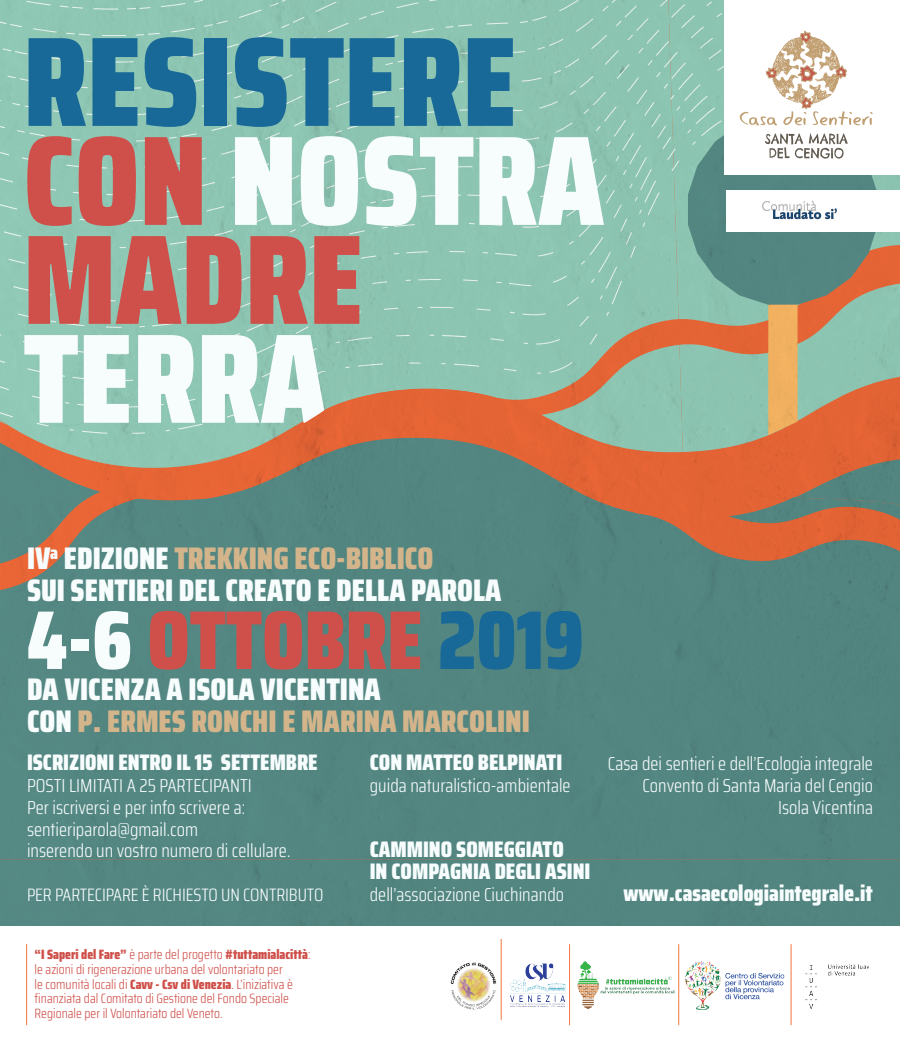
<style>
.page{position:relative;width:900px;height:1050px;background:#fff}
.page>*{position:absolute;margin:0;border:0;box-sizing:border-box;transform-origin:0 0}
.t1{font:900 127.5px/99px "Saira Condensed";color:#196998}
.t2{font:900 127.5px "Saira Condensed";color:#f7fcfd}
.t3{font:900 83.4px "Saira Condensed";color:#cf504a}
.t4{font:900 83.4px "Saira Condensed";color:#196998}
.t5{font:900 31.28px/31.3px "Saira Condensed";color:#f7fcfd}
.t6{font:900 31.28px/31.3px "Saira Condensed";color:#d4b58b;text-align:center}
.t7{font:900 22.5px/21.8px "Saira Condensed";color:#f7fcfd}
.t8{font:300 18.75px/21.8px "Saira Condensed";color:#f7fcfd}
.t9{font:300 18px "Saira Condensed";letter-spacing:-.005em;color:#f7fcfd}
.t10{font:300 13.5px/14.5px "Saira Condensed";color:#cf504a}
.s1{color:#cf504a}
.s2{color:#f7fcfd}
.s3{color:#d4b58b}
.s4{font-weight:900}
</style>
<div class="page">
<img style="left:450px;top:962px;width:47px;height:48px">
<img style="left:805px;top:964px;width:64px;height:45px">
<img style="left:577px;top:961px;width:98px;height:48px">
<img style="left:685px;top:961px;width:106px;height:50px">
<hr style="left:501px;top:939px;width:1px;height:81px;background:#f3753e">
<hr style="left:791px;top:944px;width:1px;height:81px;background:#f3753e">
<hr style="left:678px;top:944px;width:1px;height:81px;background:#f3753e">
<img style="left:510px;top:963px;width:56px;height:44px">
<hr style="left:569px;top:944px;width:1px;height:81px;background:#f3753e">
<hr style="left:26px;top:944px;width:1px;height:81px;background:#f3753e">
<div style="left:0;top:860px;width:900px;height:66px;background:#538581"></div>
<svg style="left:0;top:0;width:900px;height:389px"></svg>
<img style="left:0;top:389px;width:900px;height:471px">
<h1 class="t1" style="left:23px;top:32px;width:582px">RESISTERE<br><span class="s1">CON</span> <span class="s2">NOSTRA<br></span><span class="s1">MADRE</span></h1>
<h1 class="t2" style="left:23px;top:280px;width:305px">TERRA</h1>
<h3 class="t5" style="left:27px;top:543px;width:476px">IV<sup>a</sup> EDIZIONE <span class="s3">TREKKING ECO-BIBLICO<br></span>SUI SENTIERI DEL CREATO E DELLA PAROLA</h3>
<h2 class="t3" style="left:27px;top:576px;width:161px"><span class="s2">4-6</span> ottobre</h2>
<h2 class="t4" style="left:438px;top:576px;width:148px">2019</h2>
<h3 class="t5" style="left:27px;top:674px;width:68px">Da Vicenza</h3>
<h3 class="t5" style="left:167px;top:674px;width:46px">a Isola</h3>
<h3 class="t6" style="left:27px;top:674px;width:504px"><span class="s2">Vicentina<br>CON</span> P. ERMES RONCHI E MARINA MARCOLINI</h3>
<p class="t7" style="left:27px;top:752px;width:292px">ISCRIZIONI ENTRO IL 15 SETTEMBRE</p>
<p class="t8" style="left:27px;top:774px;width:265px">POSTI LIMITATI A 25 PARTECIPANTI<br>Per iscriversi e per info scrivere a: sentieriparola@gmail.com<br>inserendo un vostro numero di cellulare.</p>
<p class="t9" style="left:27px;top:881px;width:298px">PER PARTECIPARE È RICHIESTO UN CONTRIBUTO</p>
<p class="t7" style="left:370px;top:752px;width:194px">CON MATTEO BELPINATI</p>
<p class="t8" style="left:370px;top:774px;width:202px">guida naturalistico-ambientale</p>
<p class="t7" style="left:370px;top:839px;width:222px">CAMMINO SOMEGGIATO<br>IN COMPAGNIA DEGLI ASINI</p>
<p class="t8" style="left:370px;top:883px;width:196px">dell’associazione Ciuchinando</p>
<p class="t10" style="left:35px;top:947px;width:277px"><span class="s4">“I Saperi del Fare”</span> è parte del progetto <span class="s4">#tuttamialacittà</span>: le azioni di rigenerazione urbana del volontariato per<br>le comunità locali di <span class="s4">Cavv - Csv di Venezia</span>. L’iniziativa è finanziata dal Comitato di Gestione del Fondo Speciale Regionale per il Volontariato del Veneto.</p>
<p class="t8" style="left:608px;top:752px;width:267px;text-align:right">Casa dei sentieri e dell’Ecologia integrale<br>Convento di Santa Maria del Cengio<br>Isola Vicentina</p>
<p class="t7" style="left:624px;top:882px;width:251px">www.casaecologiaintegrale.it</p>
</div>
